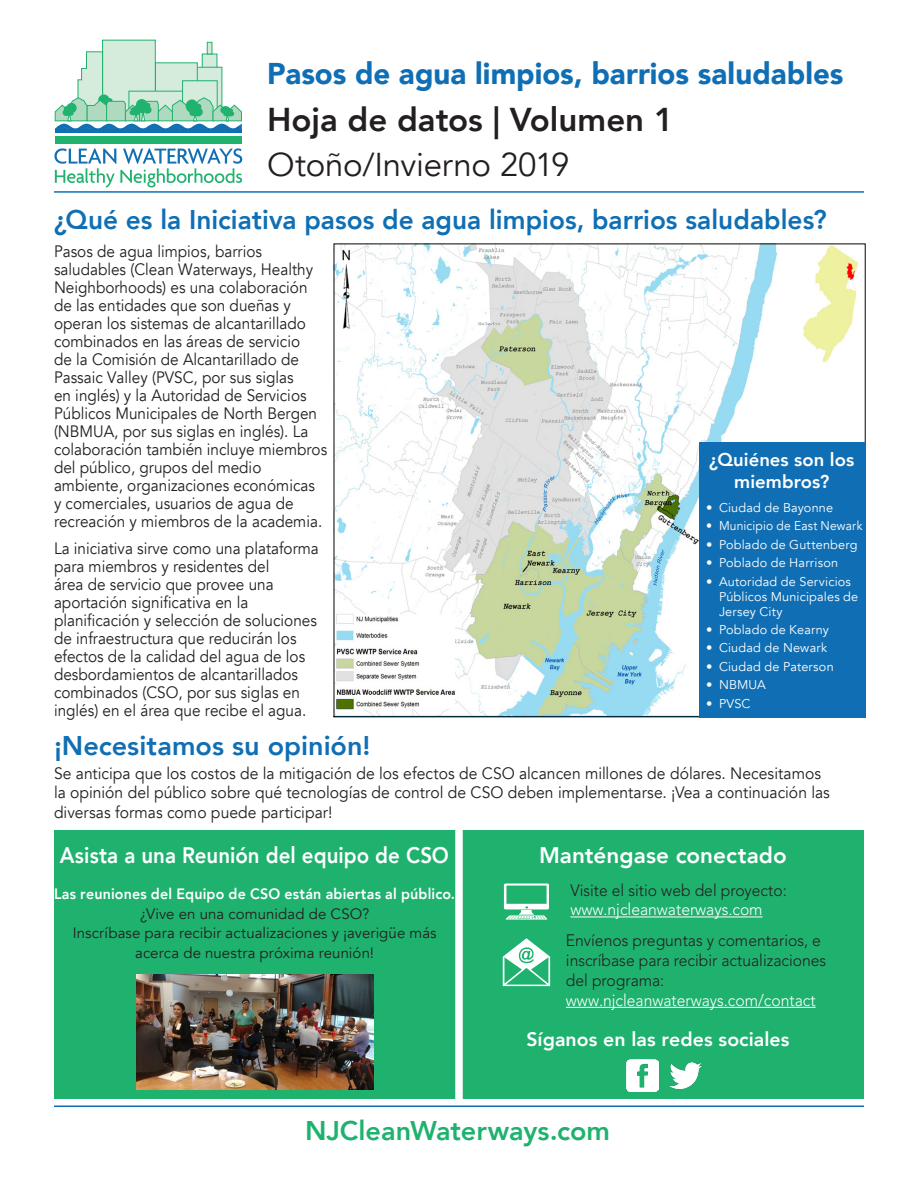
<style>
.page{position:relative;width:918px;height:1188px;background:#fff}
.page>*{position:absolute;margin:0;border:0;box-sizing:border-box;transform-origin:0 0}
.t1{font:800 33px "Avenir";color:#231f20}
.t2{font:33px "Avenir";letter-spacing:-.01em;color:#231f20}
.t3{font:900 30px "Avenir";color:#106fb4}
.t4{font:800 27px "Avenir";color:#106fb4}
.t5{font:800 27px "Avenir";color:#1fb26f}
.t6{font:800 22.5px "Avenir";letter-spacing:.005em;color:#fff;scale:.91 1}
.t7{font:800 22.5px "Avenir";letter-spacing:.005em;color:#fff}
.For_More_information{font:800 19.5px "Avenir";letter-spacing:.005em;color:#fff}
.t8{font:800 18.45px/22.2px "Avenir";letter-spacing:.005em;color:#fff;text-align:center}
.t9{font:16.5px/18px "Avenir";color:#231f20;scale:.93 1}
.t10{font:16.5px/19.8px "Avenir";color:#231f20;scale:.95 1}
.For_More_information-2{font:300 16.5px/19.8px "Avenir LT Std";color:#231f20;scale:.95 1}
.t11{font:15px/19.5px "Avenir";letter-spacing:.005em;color:#231f20;text-align:center}
.t12{font:800 15px "Avenir";letter-spacing:.015em;color:#fff;scale:.95 1}
.t13{font:12.75px/15px "Avenir";letter-spacing:.015em;color:#fff}
.t14{font:12.75px "Avenir";letter-spacing:.015em;color:#fff;scale:.95 1}
.s1{color:#fff}
</style>
<div class="page">
<hr style="left:54px;top:1106px;width:810px;height:1px;background:#106fb4">
<div style="left:55px;top:136px;width:187px;height:7px;background:#20b26f"></div>
<svg style="left:54px;top:148px;width:188px;height:40px"></svg>
<div style="left:207px;top:42px;width:5px;height:12px;background:#d5ebdc"></div>
<div style="left:207px;top:42px;width:5px;height:12px;border:1px solid #20b26f"></div>
<div style="left:103px;top:40px;width:52px;height:80px;background:#d5ebdc"></div>
<div style="left:102px;top:40px;width:54px;height:80px;border:1px solid #20b26f"></div>
<svg style="left:55px;top:51px;width:187px;height:82px"></svg>
<hr style="left:54px;top:191px;width:810px;height:2px;background:#106fb4">
<div style="left:54px;top:831px;width:810px;height:268px;background:#1fb26f"></div>
<svg style="left:503px;top:938px;width:47px;height:48px"></svg>
<svg style="left:504px;top:884px;width:45px;height:36px"></svg>
<hr style="left:570px;top:917px;width:193px;height:1px;background:#fff">
<hr style="left:566px;top:1007px;width:250px;height:1px;background:#fff">
<img style="left:626px;top:1059px;width:33px;height:32px">
<img style="left:669px;top:1062px;width:33px;height:27px">
<img style="left:336px;top:246px;width:523px;height:469px">
<div style="left:699px;top:442px;width:166px;height:275px;background:#106fb4"></div>
<img style="left:136px;top:974px;width:238px;height:116px">
<div style="left:455px;top:829px;width:8px;height:273px;background:#fff"></div>
<p class="t3" style="left:267px;top:48px;width:578px">Pasos de agua limpios, barrios saludables</p>
<p class="t1" style="left:267px;top:93px;width:408px">Hoja de datos | Volumen 1</p>
<p class="t2" style="left:267px;top:144px;width:304px">Otoño/Invierno 2019</p>
<p class="t4" style="left:54px;top:199px;width:774px">¿Qué es la Iniciativa pasos de agua limpios, barrios saludables?</p>
<p class="t9" style="left:54px;top:243px;width:295px">Pasos de agua limpios, barrios saludables (Clean Waterways, Healthy Neighborhoods) es una colaboración de las entidades que son dueñas y operan los sistemas de alcantarillado combinados en las áreas de servicio<br>de la Comisión de Alcantarillado de Passaic Valley (PVSC, por sus siglas<br>en inglés) y la Autoridad de Servicios Públicos Municipales de North Bergen (NBMUA, por sus siglas en inglés). La colaboración también incluye miembros del público, grupos del medio ambiente, organizaciones económicas<br>y comerciales, usuarios de agua de recreación y miembros de la academia.</p>
<p class="t9" style="left:54px;top:540px;width:286px">La iniciativa sirve como una plataforma para miembros y residentes del<br>área de servicio que provee una aportación significativa en la planificación y selección de soluciones de infraestructura que reducirán los efectos de la calidad del agua de los desbordamientos de alcantarillados combinados (CSO, por sus siglas en inglés) en el área que recibe el agua.</p>
<p class="t4" style="left:54px;top:724px;width:318px">¡Necesitamos su opinión!</p>
<p class="t8" style="left:709px;top:448px;width:147px">¿Quiénes son los miembros?</p>
<p class="t13" style="left:706px;top:500px;width:128px">• Ciudad de Bayonne</p>
<p class="t14" style="left:706px;top:518px;width:166px">• Municipio de East Newark</p>
<p class="t13" style="left:706px;top:537px;width:153px">• Poblado de Guttenberg</p>
<p class="t13" style="left:706px;top:555px;width:133px">• Poblado de Harrison</p>
<p class="t13" style="left:719px;top:574px;width:141px;text-indent:-13px">• Autoridad de Servicios<br>Públicos Municipales de<br>Jersey City</p>
<p class="t13" style="left:706px;top:622px;width:124px">• Poblado de Kearny</p>
<p class="t13" style="left:706px;top:641px;width:122px">• Ciudad de Newark</p>
<p class="t13" style="left:706px;top:659px;width:129px">• Ciudad de Paterson</p>
<p class="t13" style="left:706px;top:678px;width:61px">• NBMUA</p>
<p class="t13" style="left:706px;top:696px;width:46px">• PVSC</p>
<p class="t10" style="left:54px;top:763px;width:818px">Se anticipa que los costos de la mitigación de los efectos de CSO alcancen millones de dólares. Necesitamos la opinión del público sobre qué tecnologías de control de CSO deben implementarse. ¡Vea a continuación las diversas formas como puede participar!</p>
<p class="t6" style="left:60px;top:838px;width:429px">Asista a una Reunión del equipo de CSO</p>
<p class="t12" style="left:54px;top:882px;width:424px">Las reuniones del Equipo de CSO están abiertas al público.</p>
<p class="t11" style="left:140px;top:904px;width:231px">¿Vive en una comunidad de CSO?</p>
<p class="t11" style="left:73px;top:923px;width:365px">Inscríbase para recibir actualizaciones y ¡averigüe más acerca de nuestra próxima reunión!</p>
<p class="t7" style="left:539px;top:838px;width:249px">Manténgase conectado</p>
<p class="For_More_information-2" style="left:570px;top:880px;width:229px">Visite el sitio web del proyecto: <span class="s1">www.njcleanwaterways.com</span></p>
<p class="For_More_information-2" style="left:566px;top:931px;width:276px">Envíenos preguntas y comentarios, e inscríbase para recibir actualizaciones del programa: <span class="s1">www.njcleanwaterways.com/contact</span></p>
<p class="For_More_information" style="left:526px;top:1024px;width:265px">Síganos en las redes sociales</p>
<h3 class="t5" style="left:305px;top:1110px;width:306px">NJCleanWaterways.com</h3>
</div>
